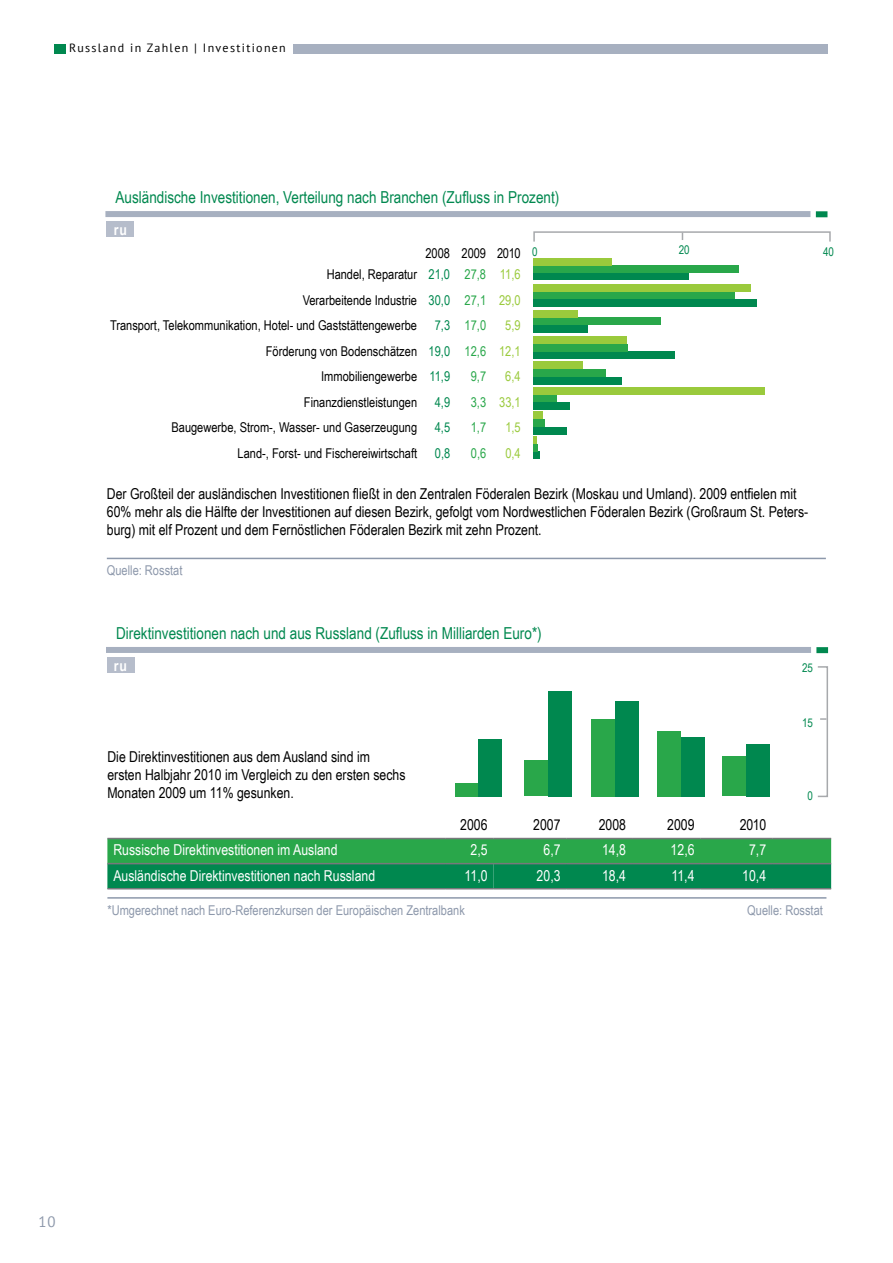
<style>
.page{position:relative;width:893px;height:1263px;background:#fff}
.page>*{position:absolute;margin:0;border:0;box-sizing:border-box;transform-origin:0 0}
.t1{font:16.5px "Arial Narrow";color:#00884f}
.t2{font:15px/18px "Arial Narrow";color:#000}
.t3{font:15px "Arial Narrow";color:#fff}
.t4{font:700 15px "Arial Narrow";color:#fff}
.t5{font:15px "PT Sans";color:#8d98ab}
.t6{font:13.5px/21px "Arial Narrow";color:#000;text-align:right}
.t7{font:13.5px "Arial Narrow";color:#8d98ab}
.t8{font:13.5px "Arial Narrow";color:#9aca3c}
.t9{font:13.5px "Arial Narrow";color:#29a74a}
.t10{font:13.5px "Arial Narrow";color:#00884f}
.t11{font:12px "PT Sans";letter-spacing:.11em;color:#000}
.t12{font:12px "Arial Narrow";color:#00884f}
.s1{color:#00884f}
.s2{color:#29a74a}
.s3{color:#9aca3c}
</style>
<div class="page">
<div style="left:54px;top:45px;width:11px;height:9px;background:#00884f"></div>
<div style="left:293px;top:45px;width:535px;height:9px;background:#a7b0c0"></div>
<div style="left:107px;top:657px;width:27px;height:15px;background:#b6bdcb"></div>
<div style="left:106px;top:647px;width:705px;height:6px;background:#a7b0c0"></div>
<div style="left:816px;top:647px;width:12px;height:6px;background:#00884f"></div>
<svg style="left:107px;top:839px;width:724px;height:49px;background:#16974d"></svg>
<hr style="left:494px;top:863px;width:73px;height:1px;background:#77787b">
<hr style="left:567px;top:863px;width:65px;height:1px;background:#77787b">
<hr style="left:632px;top:863px;width:69px;height:1px;background:#77787b">
<hr style="left:701px;top:863px;width:71px;height:1px;background:#77787b">
<hr style="left:772px;top:863px;width:59px;height:1px;background:#77787b">
<hr style="left:494px;top:888px;width:73px;height:1px;background:#77787b">
<hr style="left:567px;top:888px;width:65px;height:1px;background:#77787b">
<hr style="left:632px;top:888px;width:69px;height:1px;background:#77787b">
<hr style="left:701px;top:888px;width:71px;height:1px;background:#77787b">
<hr style="left:772px;top:888px;width:59px;height:1px;background:#77787b">
<hr style="left:107px;top:863px;width:339px;height:1px;background:#77787b">
<hr style="left:446px;top:863px;width:48px;height:1px;background:#77787b">
<hr style="left:107px;top:888px;width:339px;height:1px;background:#77787b">
<hr style="left:446px;top:888px;width:48px;height:1px;background:#77787b">
<hr style="left:107px;top:838px;width:339px;height:1px;background:#77787b">
<hr style="left:446px;top:838px;width:48px;height:1px;background:#77787b">
<hr style="left:494px;top:838px;width:73px;height:1px;background:#77787b">
<hr style="left:567px;top:838px;width:65px;height:1px;background:#77787b">
<hr style="left:632px;top:838px;width:69px;height:1px;background:#77787b">
<hr style="left:701px;top:838px;width:71px;height:1px;background:#77787b">
<hr style="left:772px;top:838px;width:59px;height:1px;background:#77787b">
<hr style="left:107px;top:897px;width:719px;height:2px;background:#8d98ab">
<div style="left:455px;top:783px;width:24px;height:13px;background:#29a74a"></div>
<div style="left:478px;top:739px;width:24px;height:57px;background:#00884f"></div>
<div style="left:524px;top:761px;width:24px;height:35px;background:#29a74a"></div>
<div style="left:548px;top:691px;width:24px;height:105px;background:#00884f"></div>
<div style="left:591px;top:719px;width:24px;height:77px;background:#29a74a"></div>
<div style="left:615px;top:701px;width:24px;height:95px;background:#00884f"></div>
<div style="left:658px;top:731px;width:23px;height:65px;background:#29a74a"></div>
<div style="left:681px;top:737px;width:24px;height:59px;background:#00884f"></div>
<div style="left:722px;top:756px;width:24px;height:40px;background:#29a74a"></div>
<div style="left:746px;top:744px;width:24px;height:52px;background:#00884f"></div>
<div style="left:817px;top:666px;width:11px;height:131px;border:2px solid #a7a9ac"></div>
<svg style="left:820px;top:718px;width:6px;height:2px"></svg>
<div style="left:105px;top:211px;width:705px;height:6px;background:#a7b0c0"></div>
<div style="left:816px;top:211px;width:11px;height:6px;background:#00884f"></div>
<hr style="left:107px;top:558px;width:719px;height:1px;background:#8d98ab">
<div style="left:107px;top:222px;width:27px;height:15px;background:#b6bdcb"></div>
<div style="left:533px;top:231px;width:298px;height:11px;border:2px solid #a7a9ac"></div>
<div style="left:533px;top:292px;width:202px;height:7px;background:#29a74a"></div>
<div style="left:533px;top:299px;width:223px;height:8px;background:#00884f"></div>
<div style="left:533px;top:273px;width:156px;height:7px;background:#00884f"></div>
<div style="left:533px;top:266px;width:206px;height:7px;background:#29a74a"></div>
<div style="left:533px;top:351px;width:142px;height:8px;background:#00884f"></div>
<div style="left:533px;top:344px;width:95px;height:7px;background:#29a74a"></div>
<div style="left:533px;top:377px;width:89px;height:8px;background:#00884f"></div>
<div style="left:533px;top:369px;width:73px;height:8px;background:#29a74a"></div>
<div style="left:533px;top:325px;width:55px;height:8px;background:#00884f"></div>
<div style="left:533px;top:318px;width:128px;height:7px;background:#29a74a"></div>
<div style="left:533px;top:402px;width:37px;height:7px;background:#00884f"></div>
<div style="left:533px;top:394px;width:24px;height:8px;background:#29a74a"></div>
<div style="left:533px;top:427px;width:34px;height:7px;background:#00884f"></div>
<div style="left:533px;top:419px;width:12px;height:8px;background:#29a74a"></div>
<div style="left:533px;top:452px;width:6px;height:7px;background:#00884f"></div>
<div style="left:533px;top:444px;width:5px;height:8px;background:#29a74a"></div>
<div style="left:533px;top:258px;width:79px;height:8px;background:#9aca3c"></div>
<div style="left:533px;top:310px;width:45px;height:8px;background:#9aca3c"></div>
<div style="left:533px;top:336px;width:94px;height:8px;background:#9aca3c"></div>
<div style="left:533px;top:362px;width:50px;height:7px;background:#9aca3c"></div>
<div style="left:533px;top:387px;width:231px;height:7px;background:#9aca3c"></div>
<div style="left:533px;top:412px;width:10px;height:7px;background:#9aca3c"></div>
<svg style="left:533px;top:437px;width:3px;height:7px"></svg>
<div style="left:533px;top:285px;width:217px;height:7px;background:#9aca3c"></div>
<p class="t11" style="left:69px;top:40px;width:218px">Russland in Zahlen | Investitionen</p>
<p class="t1" style="left:116px;top:188px;width:445px">Ausländische Investitionen, Verteilung nach Branchen (Zufluss in Prozent)</p>
<p class="t4" style="left:114px;top:221px;width:15px">ru</p>
<p class="t6" style="left:327px;top:243px;width:195px">2008 2009 2010<br>Handel, Reparatur <span class="s1">21,0</span> <span class="s2">27,8</span> <span class="s3">11,6</span></p>
<p class="t6" style="left:110px;top:287px;width:412px;line-height:25.5px;text-align:left;text-indent:193px">Verarbeitende Industrie <span class="s1">30,0</span> <span class="s2">27,1</span> <span class="s3">29,0<br></span>Transport, Telekommunikation, Hotel- und Gaststättengewerbe</p>
<p class="t9" style="left:435px;top:318px;width:53px"><span class="s1">7,3</span> 17,0</p>
<p class="t8" style="left:505px;top:318px;width:17px">5,9</p>
<p class="t6" style="left:266px;top:340px;width:256px">Förderung von Bodenschätzen <span class="s1">19,0</span> <span class="s2">12,6</span> <span class="s3">12,1</span></p>
<p class="t6" style="left:321px;top:366px;width:130px">Immobiliengewerbe <span class="s1">11,9</span></p>
<p class="t9" style="left:471px;top:369px;width:17px">9,7</p>
<p class="t8" style="left:505px;top:369px;width:17px">6,4</p>
<p class="t6" style="left:304px;top:391px;width:115px">Finanzdienstleistungen</p>
<p class="t10" style="left:435px;top:394px;width:17px">4,9</p>
<p class="t8" style="left:471px;top:394px;width:51px"><span class="s2">3,3</span> 33,1</p>
<p class="t6" style="left:171px;top:417px;width:247px">Baugewerbe, Strom-, Wasser- und Gaserzeugung</p>
<p class="t10" style="left:435px;top:420px;width:17px">4,5</p>
<p class="t9" style="left:471px;top:420px;width:17px">1,7</p>
<p class="t8" style="left:505px;top:420px;width:17px">1,5</p>
<p class="t6" style="left:238px;top:442px;width:181px">Land-, Forst- und Fischereiwirtschaft</p>
<p class="t10" style="left:435px;top:445px;width:17px">0,8</p>
<p class="t9" style="left:471px;top:445px;width:17px">0,6</p>
<p class="t8" style="left:505px;top:445px;width:17px">0,4</p>
<p class="t12" style="left:532px;top:245px;width:7px">0</p>
<p class="t12" style="left:679px;top:243px;width:12px">20</p>
<p class="t12" style="left:823px;top:245px;width:12px">40</p>
<p class="t2" style="left:107px;top:484px;width:703px">Der Großteil der ausländischen Investitionen fließt in den Zentralen Föderalen Bezirk (Moskau und Umland). 2009 entfielen mit<br>60% mehr als die Hälfte der Investitionen auf diesen Bezirk, gefolgt vom Nordwestlichen Föderalen Bezirk (Großraum St. Peters&shy;burg) mit elf Prozent und dem Fernöstlichen Föderalen Bezirk mit zehn Prozent.</p>
<p class="t7" style="left:107px;top:563px;width:77px">Quelle: Rosstat</p>
<p class="t1" style="left:116px;top:623px;width:427px">Direktinvestitionen nach und aus Russland (Zufluss in Milliarden Euro*)</p>
<p class="t4" style="left:114px;top:656px;width:15px">ru</p>
<p class="t2" style="left:107px;top:747px;width:300px">Die Direktinvestitionen aus dem Ausland sind im ersten Halbjahr 2010 im Vergleich zu den ersten sechs<br>Monaten 2009 um 11% gesunken.</p>
<p class="t2" style="left:460px;top:816px;width:29px">2006</p>
<p class="t2" style="left:533px;top:816px;width:29px">2007</p>
<p class="t2" style="left:599px;top:816px;width:29px">2008</p>
<p class="t2" style="left:667px;top:816px;width:29px">2009</p>
<p class="t2" style="left:740px;top:816px;width:28px">2010</p>
<p class="t12" style="left:802px;top:661px;width:12px">25</p>
<p class="t12" style="left:802px;top:716px;width:12px">15</p>
<p class="t12" style="left:808px;top:789px;width:7px">0</p>
<p class="t3" style="left:113px;top:842px;width:226px">Russische Direktinvestitionen im Ausland</p>
<p class="t3" style="left:470px;top:842px;width:19px">2,5</p>
<p class="t3" style="left:543px;top:842px;width:19px">6,7</p>
<p class="t3" style="left:602px;top:842px;width:25px">14,8</p>
<p class="t3" style="left:671px;top:842px;width:25px">12,6</p>
<p class="t3" style="left:749px;top:842px;width:19px">7,7</p>
<p class="t3" style="left:113px;top:867px;width:263px">Ausländische Direktinvestitionen nach Russland</p>
<p class="t3" style="left:465px;top:867px;width:25px">11,0</p>
<p class="t3" style="left:537px;top:867px;width:25px">20,3</p>
<p class="t3" style="left:602px;top:867px;width:25px">18,4</p>
<p class="t3" style="left:671px;top:867px;width:25px">11,4</p>
<p class="t3" style="left:742px;top:867px;width:25px">10,4</p>
<p class="t7" style="left:107px;top:902px;width:359px">*Umgerechnet nach Euro-Referenzkursen der Europäischen Zentralbank</p>
<p class="t7" style="left:747px;top:902px;width:77px">Quelle: Rosstat</p>
<p class="t5" style="left:38px;top:1212px;width:19px">10</p>
</div>
